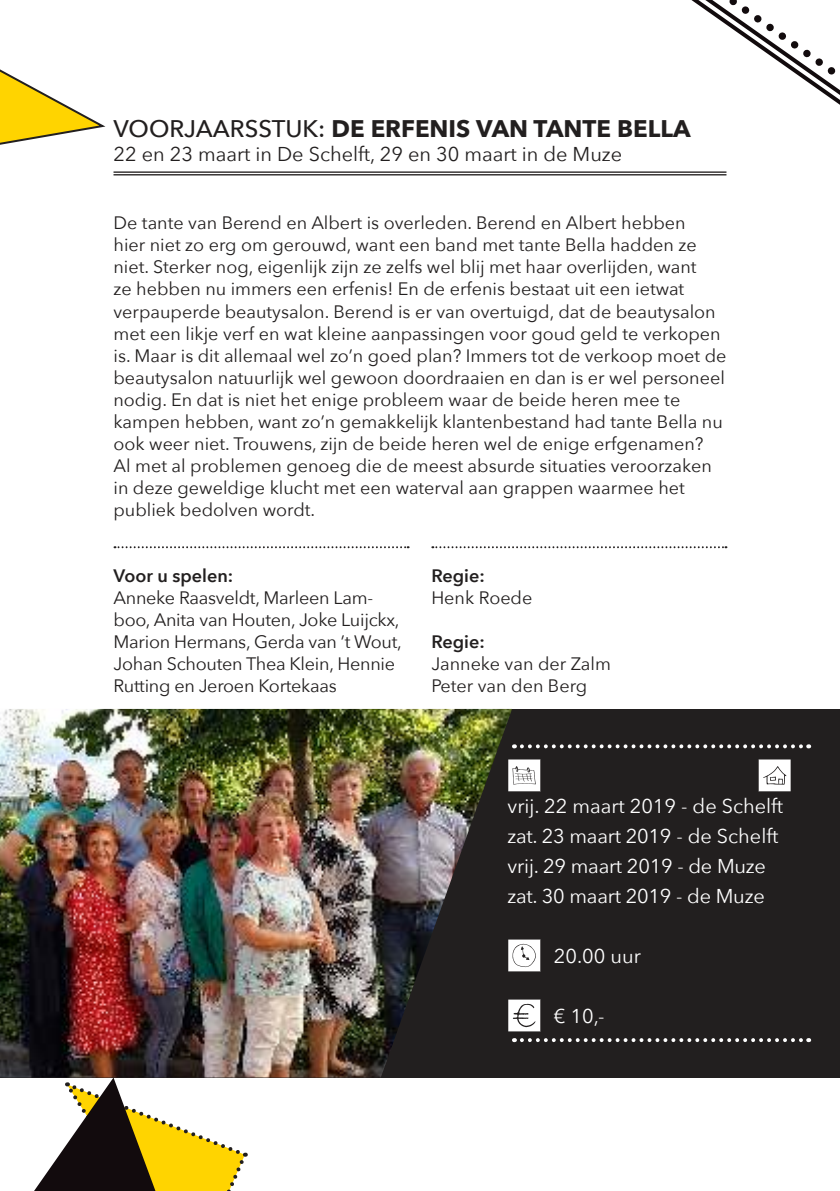
<style>
.page{position:relative;width:840px;height:1191px;background:#fff}
.page>*{position:absolute;margin:0;border:0;box-sizing:border-box;transform-origin:0 0}
.t1{font:700 24px "Avenir Next";color:#221f1f}
.t2{font:20px/30px "Avenir Next";letter-spacing:-.01em;color:#fff}
.t3{font:20px "Avenir Next";color:#221f1f}
.t4{font:18px/22px "Avenir Next";color:#221f1f}
.t5{font:600 18px "Avenir Next";color:#221f1f}
.s1{font-weight:500}
</style>
<div class="page">
<svg style="left:22px;top:1077px;width:225px;height:114px"></svg>
<svg style="left:691px;top:0;width:148px;height:104px"></svg>
<hr style="left:113px;top:171px;width:613px;height:2px;background:#221f1f">
<hr style="left:113px;top:174px;width:613px;height:1px;background:#221f1f">
<svg style="left:114px;top:546px;width:294px;height:2px"></svg>
<svg style="left:432px;top:546px;width:294px;height:2px"></svg>
<div style="left:0;top:709px;width:839px;height:368px;background:#221f1f"></div>
<svg style="left:512px;top:759px;width:28px;height:33px"></svg>
<svg style="left:758px;top:759px;width:32px;height:33px"></svg>
<svg style="left:512px;top:939px;width:28px;height:33px"></svg>
<svg style="left:512px;top:999px;width:28px;height:33px"></svg>
<img style="left:0;top:709px;width:512px;height:368px">
<svg style="left:521px;top:744px;width:287px;height:4px"></svg>
<svg style="left:521px;top:1038px;width:287px;height:4px"></svg>
<svg style="left:0;top:69px;width:106px;height:76px"></svg>
<h1 class="t1" style="left:113px;top:115px;width:578px"><span class="s1">VOORJAARSSTUK:</span> DE ERFENIS VAN TANTE BELLA</h1>
<p class="t3" style="left:113px;top:138px;width:510px">22 en 23 maart in De Schelft, 29 en 30 maart in de Muze</p>
<p class="t4" style="left:113px;top:211px;width:614px">De tante van Berend en Albert is overleden. Berend en Albert hebben<br>hier niet zo erg om gerouwd, want een band met tante Bella hadden ze niet. Sterker nog, eigenlijk zijn ze zelfs wel blij met haar overlijden, want<br>ze hebben nu immers een erfenis! En de erfenis bestaat uit een ietwat verpauperde beautysalon. Berend is er van overtuigd, dat de beautysalon met een likje verf en wat kleine aanpassingen voor goud geld te verkopen is. Maar is dit allemaal wel zo’n goed plan? Immers tot de verkoop moet de beautysalon natuurlijk wel gewoon doordraaien en dan is er wel personeel nodig. En dat is niet het enige probleem waar de beide heren mee te kampen hebben, want zo’n gemakkelijk klantenbestand had tante Bella nu ook weer niet. Trouwens, zijn de beide heren wel de enige erfgenamen?<br>Al met al problemen genoeg die de meest absurde situaties veroorzaken in deze geweldige klucht met een waterval aan grappen waarmee het publiek bedolven wordt.</p>
<p class="t5" style="left:113px;top:568px;width:121px">Voor u spelen:</p>
<p class="t4" style="left:113px;top:585px;width:289px">Anneke Raasveldt, Marleen Lam&shy;boo, Anita van Houten, Joke Luijckx, Marion Hermans, Gerda van ’t Wout, Johan Schouten Thea Klein, Hennie Rutting en Jeroen Kortekaas</p>
<p class="t5" style="left:431px;top:568px;width:55px">Regie:</p>
<p class="t4" style="left:431px;top:588px;width:102px">Henk Roede</p>
<p class="t5" style="left:431px;top:634px;width:55px">Regie:</p>
<p class="t4" style="left:431px;top:654px;width:181px">Janneke van der Zalm<br>Peter van den Berg</p>
<p class="t2" style="left:507px;top:790px;width:277px">vrij. 22 maart 2019 - de Schelft zat. 23 maart 2019 - de Schelft vrij. 29 maart 2019 - de Muze zat. 30 maart 2019 - de Muze</p>
<p class="t2" style="left:553px;top:943px;width:89px">20.00 uur</p>
<p class="t2" style="left:553px;top:1003px;width:52px">€ 10,-</p>
</div>
